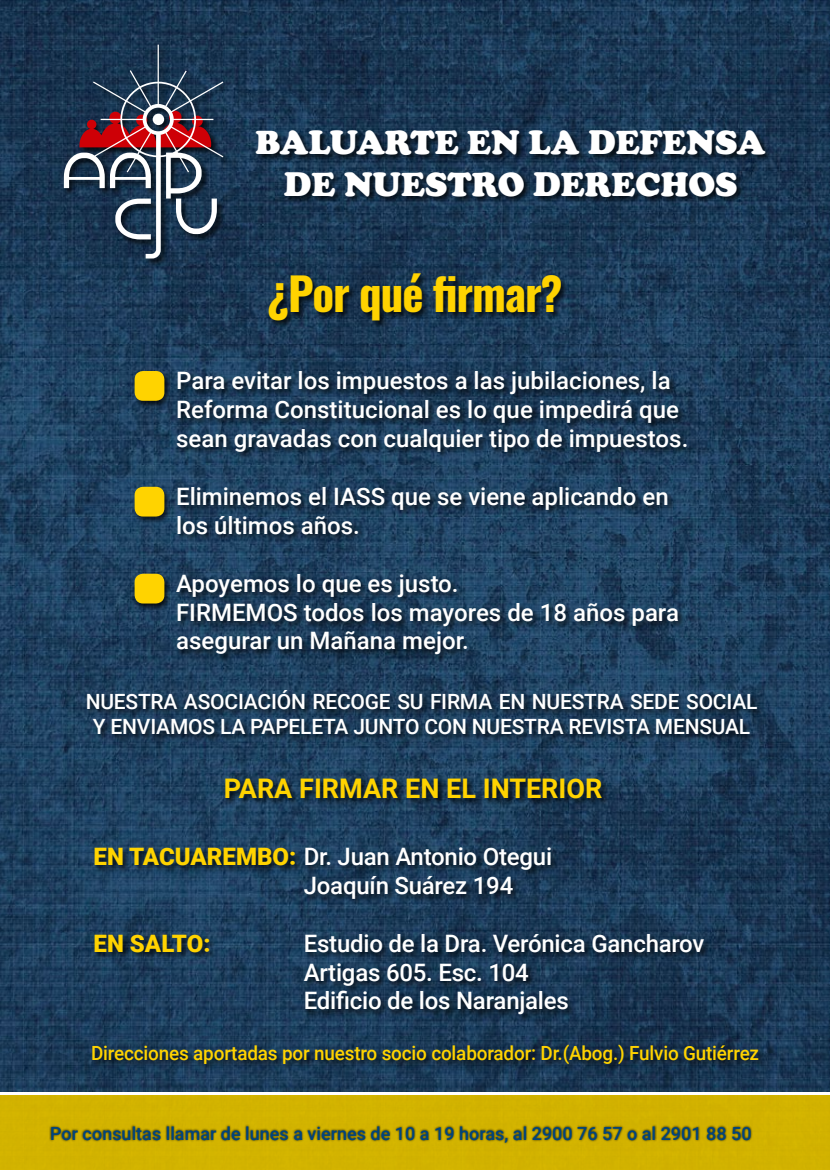
<style>
.page{position:relative;width:830px;height:1170px;background:#fff}
.page>*{position:absolute;margin:0;border:0;box-sizing:border-box;transform-origin:0 0}
.t1{font:700 45px "Oswald";letter-spacing:-.025em;color:#ffd300}
.t2{font:900 34.5px/41.4px "Cooper";color:#fff;text-align:center}
.t3{font:700 27px "Roboto";color:#ffd300}
.t4{font:500 24px/28.8px "Roboto";color:#fff}
.t5{font:900 24px "Roboto";color:#ffd300}
.t6{font:500 21px/25.2px "Roboto";letter-spacing:-.01em;color:#fff;text-align:center}
.t7{font:500 19.5px "Roboto";letter-spacing:-.01em;color:#ffd300}
.t8{font:500 18px "Roboto";color:#00447e}
.s1{font-weight:900;color:#ffd300}
</style>
<div class="page">
<img style="left:0;top:0;width:829px;height:1091px">
<div style="left:0;top:1095px;width:829px;height:74px;background:#d2b300"></div>
<div style="left:62px;top:43px;width:169px;height:223px;background:#000;opacity:.75"></div>
<svg style="left:64px;top:45px;width:159px;height:213px;background:#44495e"></svg>
<div style="left:254px;top:129px;width:518px;height:75px;background:#000;opacity:.75"></div>
<div style="left:49px;top:1123px;width:703px;height:21px;background:#000;opacity:.75"></div>
<div style="left:86px;top:688px;width:678px;height:54px;background:#000;opacity:.75"></div>
<div style="left:267px;top:272px;width:301px;height:56px;background:#000;opacity:.75"></div>
<div style="left:133px;top:369px;width:560px;height:90px;background:#000;opacity:.75"></div>
<div style="left:134px;top:371px;width:30px;height:30px;background:#ffd300;border-radius:9px"></div>
<div style="left:133px;top:485px;width:541px;height:56px;background:#000;opacity:.75"></div>
<div style="left:134px;top:486px;width:30px;height:30px;background:#ffd300;border-radius:9px"></div>
<div style="left:133px;top:571px;width:552px;height:91px;background:#000;opacity:.75"></div>
<div style="left:134px;top:573px;width:30px;height:30px;background:#ffd300;border-radius:9px"></div>
<div style="left:224px;top:776px;width:385px;height:29px;background:#000;opacity:.75"></div>
<div style="left:93px;top:846px;width:209px;height:27px;background:#000;opacity:.75"></div>
<div style="left:93px;top:932px;width:123px;height:27px;background:#000;opacity:.75"></div>
<div style="left:91px;top:1043px;width:674px;height:28px;background:#000;opacity:.75"></div>
<div style="left:302px;top:846px;width:256px;height:60px;background:#000;opacity:.75"></div>
<div style="left:302px;top:931px;width:409px;height:90px;background:#000;opacity:.75"></div>
<h2 class="t2" style="left:255px;top:122px;width:511px">BALUARTE EN LA DEFENSA<br>DE NUESTRO DERECHOS</h2>
<h1 class="t1" style="left:267px;top:270px;width:296px">¿Por qué firmar?</h1>
<p class="t4" style="left:176px;top:365px;width:513px">Para evitar los impuestos a las jubilaciones, la<br>Reforma Constitucional es lo que impedirá que sean gravadas con cualquier tipo de impuestos.</p>
<p class="t4" style="left:176px;top:481px;width:494px">Eliminemos el IASS que se viene aplicando en los últimos años.</p>
<p class="t4" style="left:176px;top:568px;width:504px">Apoyemos lo que es justo.<br>FIRMEMOS todos los mayores de 18 años para asegurar un Mañana mejor.</p>
<p class="t6" style="left:86px;top:688px;width:673px">NUESTRA ASOCIACIÓN RECOGE SU FIRMA EN NUESTRA SEDE SOCIAL<br>Y ENVIAMOS LA PAPELETA JUNTO CON NUESTRA REVISTA MENSUAL</p>
<p class="t3" style="left:224px;top:769px;width:380px">PARA FIRMAR EN EL INTERIOR</p>
<p class="t4" style="left:94px;top:841px;width:460px"><span class="s1">EN TACUAREMBO:</span> Dr. Juan Antonio Otegui</p>
<p class="t5" style="left:94px;top:926px;width:118px">EN SALTO:</p>
<p class="t4" style="left:303px;top:870px;width:211px">Joaquín Suárez 194</p>
<p class="t4" style="left:303px;top:927px;width:402px">Estudio de la Dra. Verónica Gancharov<br>Artigas 605. Esc. 104<br>Edificio de los Naranjales</p>
<p class="t7" style="left:91px;top:1039px;width:669px">Direcciones aportadas por nuestro socio colaborador: Dr.(Abog.) Fulvio Gutiérrez</p>
<p class="t8" style="left:50px;top:1120px;width:702px">Por consultas llamar de lunes a viernes de 10 a 19 horas, al 2900 76 57 o al 2901 88 50</p>
</div>
